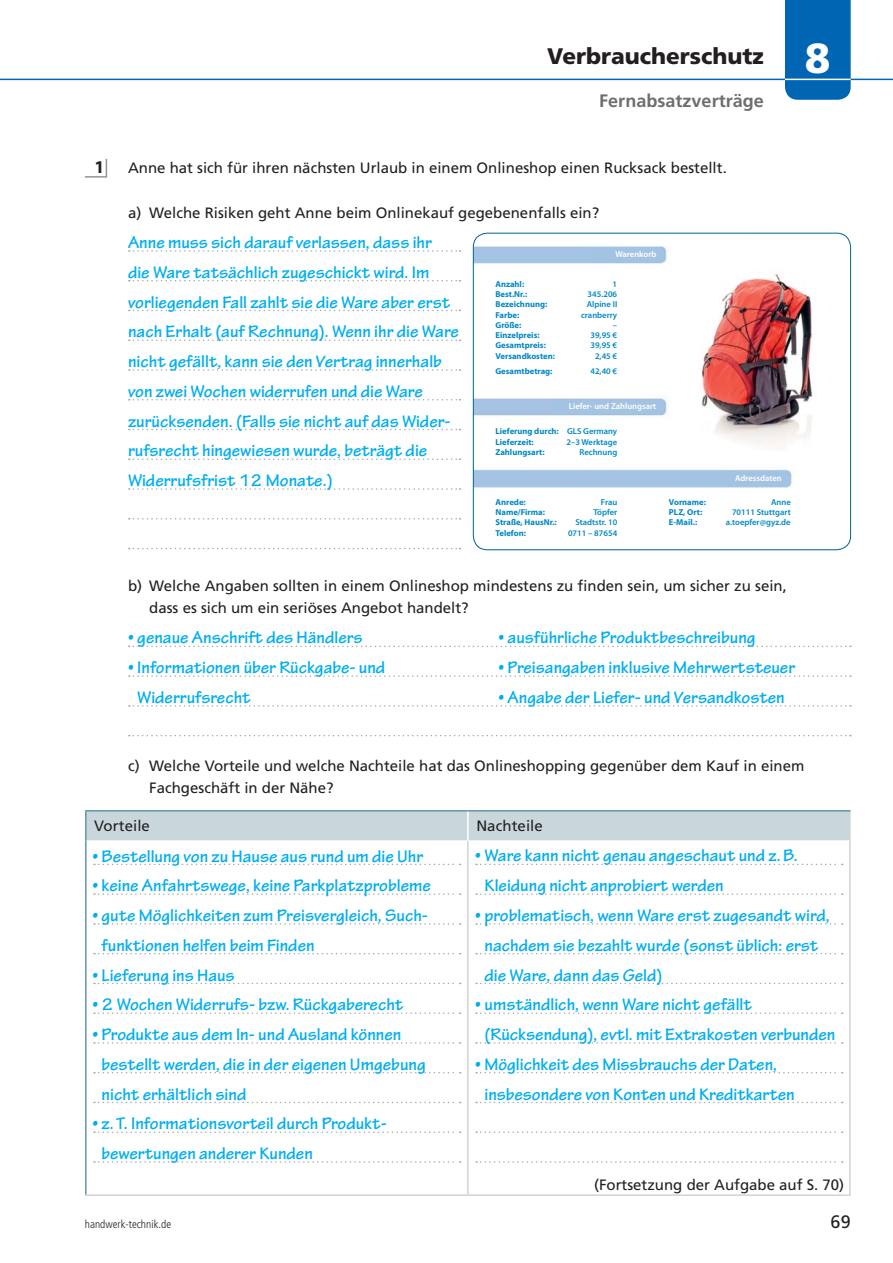
<style>
.page{position:relative;width:893px;height:1263px;background:#fff}
.page>*{position:absolute;margin:0;border:0;box-sizing:border-box;transform-origin:0 0}
.t1{font:900 22.5px "Frutiger LT Std";color:#231f20}
.t2{font:700 18px/29.7px "Tekton Pro";color:#00aeef}
.t3{font:700 18px "Frutiger LT Std";color:#6d6e70}
.t4{font:18px "Frutiger LT Std";color:#231f20}
.t5{font:700 18px "Myriad Pro";color:#231f20}
.t6{font:15px/22.5px "Frutiger LT Std";color:#231f20}
.t7{font:300 condensed 11.25px "Frutiger LT Std";color:#231f20}
.t8{font:700 8.55px/10.4px "Myriad Pro";color:#0087c3}
.t9{font:600 8.55px "Myriad Pro";color:#0087c3}
.t10{font:600 8.55px "Myriad Pro";color:#fff}
.s1{font-size:42px;color:#fff}
.s2{font-weight:600}
</style>
<div class="page">
<hr style="left:0;top:79px;width:892px;height:1px;background:#0066b3">
<div style="left:785px;top:0;width:65px;height:100px;background:#0066b3"></div>
<hr style="left:785px;top:79px;width:65px;height:1px;background:#fff">
<svg style="left:129px;top:250px;width:331px;height:2px"></svg>
<svg style="left:129px;top:280px;width:331px;height:1px"></svg>
<svg style="left:129px;top:310px;width:331px;height:1px"></svg>
<svg style="left:129px;top:339px;width:331px;height:2px"></svg>
<svg style="left:129px;top:369px;width:331px;height:2px"></svg>
<svg style="left:129px;top:399px;width:331px;height:2px"></svg>
<svg style="left:129px;top:429px;width:331px;height:1px"></svg>
<svg style="left:129px;top:459px;width:331px;height:1px"></svg>
<svg style="left:129px;top:488px;width:331px;height:2px"></svg>
<svg style="left:129px;top:518px;width:331px;height:2px"></svg>
<svg style="left:129px;top:548px;width:331px;height:1px"></svg>
<svg style="left:129px;top:646px;width:721px;height:1px"></svg>
<svg style="left:129px;top:675px;width:721px;height:2px"></svg>
<svg style="left:129px;top:705px;width:721px;height:2px"></svg>
<svg style="left:129px;top:735px;width:721px;height:1px"></svg>
<svg style="left:85px;top:158px;width:23px;height:20px"></svg>
<img style="left:473px;top:233px;width:377px;height:317px;border-radius:14px">
<div style="left:682px;top:239px;width:122px;height:195px;background:#fff"></div>
<img style="left:689px;top:248px;width:135px;height:203px">
<div style="left:590px;top:248px;width:66px;height:12px;background:#a3c3e2"></div>
<div style="left:555px;top:401px;width:101px;height:13px;background:#a3c3e2"></div>
<div style="left:680px;top:472px;width:101px;height:13px;background:#a3c3e2"></div>
<div style="left:479px;top:268px;width:136px;height:123px;background:#fff"></div>
<div style="left:493px;top:422px;width:133px;height:41px;background:#fff"></div>
<div style="left:493px;top:489px;width:303px;height:57px;background:#fff"></div>
<div style="left:473px;top:233px;width:378px;height:317px;border:1px solid #00628b;border-radius:14px"></div>
<svg style="left:93px;top:841px;width:751px;height:353px"></svg>
<hr style="left:467px;top:841px;width:1px;height:353px;background:#d1d3d4">
<hr style="left:849px;top:841px;width:1px;height:353px;background:#d1d3d4">
<hr style="left:85px;top:1194px;width:765px;height:2px;background:#d1d3d4">
<hr style="left:85px;top:810px;width:765px;height:2px;background:#6296a5">
<hr style="left:85px;top:812px;width:2px;height:29px;background:#6296a5">
<hr style="left:85px;top:841px;width:2px;height:353px;background:#6296a5">
<svg style="left:86px;top:811px;width:764px;height:30px;background:#c8d6dc"></svg>
<svg style="left:94px;top:864px;width:366px;height:1px"></svg>
<svg style="left:94px;top:893px;width:366px;height:2px"></svg>
<svg style="left:94px;top:923px;width:366px;height:2px"></svg>
<svg style="left:94px;top:953px;width:366px;height:1px"></svg>
<svg style="left:94px;top:983px;width:366px;height:1px"></svg>
<svg style="left:94px;top:1012px;width:366px;height:2px"></svg>
<svg style="left:94px;top:1042px;width:366px;height:2px"></svg>
<svg style="left:94px;top:1072px;width:366px;height:1px"></svg>
<svg style="left:94px;top:1102px;width:366px;height:1px"></svg>
<svg style="left:94px;top:1131px;width:366px;height:2px"></svg>
<svg style="left:94px;top:1161px;width:366px;height:2px"></svg>
<svg style="left:476px;top:864px;width:366px;height:1px"></svg>
<svg style="left:476px;top:893px;width:366px;height:2px"></svg>
<svg style="left:476px;top:923px;width:366px;height:2px"></svg>
<svg style="left:476px;top:953px;width:366px;height:1px"></svg>
<svg style="left:476px;top:983px;width:366px;height:1px"></svg>
<svg style="left:476px;top:1012px;width:366px;height:2px"></svg>
<svg style="left:476px;top:1042px;width:366px;height:2px"></svg>
<svg style="left:476px;top:1072px;width:366px;height:1px"></svg>
<svg style="left:476px;top:1102px;width:366px;height:1px"></svg>
<svg style="left:476px;top:1131px;width:366px;height:2px"></svg>
<svg style="left:476px;top:1161px;width:366px;height:2px"></svg>
<p class="t1" style="left:547px;top:46px;width:285px">Verbraucherschutz <span class="s1">8</span></p>
<p class="t5" style="left:94px;top:160px;width:11px">1</p>
<p class="t3" style="left:599px;top:93px;width:166px">Fernabsatzverträge</p>
<p class="t6" style="left:128px;top:158px;width:600px">Anne hat sich für ihren nächsten Urlaub in einem Onlineshop einen Rucksack bestellt.</p>
<p class="t6" style="left:128px;top:203px;width:472px">a) Welche Risiken geht Anne beim Onlinekauf gegebenenfalls ein?</p>
<p class="t2" style="left:128px;top:229px;width:332px">Anne muss sich darauf verlassen, dass ihr<br>die Ware tatsächlich zugeschickt wird. Im vorliegenden Fall zahlt sie die Ware aber erst nach Erhalt (auf Rechnung). Wenn ihr die Ware nicht gefällt, kann sie den Vertrag innerhalb von zwei Wochen widerrufen und die Ware zurücksenden. (Falls sie nicht auf das Wider&shy;rufsrecht hingewiesen wurde, beträgt die Widerrufsfrist 12 Monate.)</p>
<p class="t10" style="left:615px;top:251px;width:43px">Warenkorb</p>
<p class="t8" style="left:495px;top:279px;width:30px">Anzahl:</p>
<p class="t9" style="left:612px;top:280px;width:6px">1</p>
<p class="t8" style="left:495px;top:289px;width:33px">Best.Nr.:</p>
<p class="t9" style="left:587px;top:291px;width:31px">345.206</p>
<p class="t8" style="left:495px;top:300px;width:53px">Bezeichnung:</p>
<p class="t9" style="left:586px;top:301px;width:32px">Alpine II</p>
<p class="t8" style="left:495px;top:310px;width:25px">Farbe:</p>
<p class="t9" style="left:581px;top:311px;width:38px">cranberry</p>
<p class="t8" style="left:495px;top:320px;width:27px">Größe:</p>
<p class="t9" style="left:613px;top:322px;width:6px">–</p>
<p class="t8" style="left:495px;top:331px;width:46px">Einzelpreis:</p>
<p class="t9" style="left:590px;top:332px;width:28px">39,95 €</p>
<p class="t8" style="left:495px;top:341px;width:52px">Gesamtpreis:</p>
<p class="t9" style="left:590px;top:342px;width:28px">39,95 €</p>
<p class="t8" style="left:495px;top:351px;width:61px">Versandkosten:</p>
<p class="t9" style="left:595px;top:353px;width:24px">2,45 €</p>
<p class="t8" style="left:495px;top:367px;width:59px">Gesamtbetrag:</p>
<p class="t9" style="left:590px;top:368px;width:28px">42,40 €</p>
<p class="t10" style="left:569px;top:403px;width:89px">Liefer- und Zahlungsart</p>
<p class="t8" style="left:495px;top:427px;width:123px">Lieferung durch: <span class="s2">GLS Germany<br></span>Lieferzeit:</p>
<p class="t9" style="left:566px;top:439px;width:52px">2–3 Werktage</p>
<p class="t8" style="left:495px;top:447px;width:51px">Zahlungsart:</p>
<p class="t9" style="left:579px;top:449px;width:39px">Rechnung</p>
<p class="t10" style="left:735px;top:474px;width:48px">Adressdaten</p>
<p class="t8" style="left:495px;top:497px;width:32px">Anrede:</p>
<p class="t9" style="left:601px;top:499px;width:18px">Frau</p>
<p class="t8" style="left:495px;top:508px;width:51px">Name/Firma:</p>
<p class="t9" style="left:593px;top:509px;width:25px">Töpfer</p>
<p class="t8" style="left:495px;top:518px;width:63px">Straße, HausNr.:</p>
<p class="t9" style="left:575px;top:519px;width:43px">Stadtstr. 10</p>
<p class="t8" style="left:495px;top:528px;width:32px">Telefon:</p>
<p class="t9" style="left:568px;top:530px;width:51px">0711 – 87654</p>
<p class="t8" style="left:669px;top:497px;width:39px">Vorname:</p>
<p class="t9" style="left:771px;top:499px;width:21px">Anne</p>
<p class="t8" style="left:669px;top:508px;width:35px">PLZ, Ort:</p>
<p class="t9" style="left:732px;top:509px;width:60px">70111 Stuttgart</p>
<p class="t8" style="left:669px;top:518px;width:30px">E-Mail.:</p>
<p class="t9" style="left:725px;top:519px;width:66px">a.toepfer@gyz.de</p>
<p class="t6" style="left:149px;top:575px;width:639px;text-indent:-21px">b) Welche Angaben sollten in einem Onlineshop mindestens zu finden sein, um sicher zu sein, dass es sich um ein seriöses Angebot handelt?</p>
<p class="t2" style="left:128px;top:624px;width:236px">• genaue Anschrift des Händlers</p>
<p class="t2" style="left:137px;top:654px;width:249px;text-indent:-9px">• Informationen über Rückgabe- und<br>Widerrufsrecht</p>
<p class="t2" style="left:498px;top:624px;width:259px">• ausführliche Produktbeschreibung</p>
<p class="t2" style="left:498px;top:654px;width:298px">• Preisangaben inklusive Mehrwertsteuer</p>
<p class="t2" style="left:498px;top:684px;width:288px">• Angabe der Liefer- und Versandkosten</p>
<p class="t6" style="left:149px;top:755px;width:656px;text-indent:-21px">c) Welche Vorteile und welche Nachteile hat das Onlineshopping gegenüber dem Kauf in einem<br>Fachgeschäft in der Nähe?</p>
<p class="t6" style="left:94px;top:816px;width:57px">Vorteile</p>
<p class="t6" style="left:476px;top:816px;width:68px">Nachteile</p>
<p class="t2" style="left:92px;top:842px;width:332px">• Bestellung von zu Hause aus rund um die Uhr</p>
<p class="t2" style="left:92px;top:872px;width:340px">• keine Anfahrtswege, keine Parkplatzprobleme</p>
<p class="t2" style="left:102px;top:902px;width:328px;text-indent:-9px">• gute Möglichkeiten zum Preisvergleich, Such&shy;funktionen helfen beim Finden</p>
<p class="t2" style="left:92px;top:961px;width:144px">• Lieferung ins Haus</p>
<p class="t2" style="left:92px;top:991px;width:312px">• 2 Wochen Widerrufs- bzw. Rückgaberecht</p>
<p class="t2" style="left:102px;top:1021px;width:325px;text-indent:-9px">• Produkte aus dem In- und Ausland können bestellt werden, die in der eigenen Umgebung nicht erhältlich sind</p>
<p class="t2" style="left:102px;top:1110px;width:287px;text-indent:-9px">• z. T. Informationsvorteil durch Produkt&shy;bewertungen anderer Kunden</p>
<p class="t2" style="left:484px;top:842px;width:315px;text-indent:-9px">• Ware kann nicht genau angeschaut und z. B.<br>Kleidung nicht anprobiert werden</p>
<p class="t2" style="left:484px;top:902px;width:347px;text-indent:-9px">• problematisch, wenn Ware erst zugesandt wird, nachdem sie bezahlt wurde (sonst üblich: erst die Ware, dann das Geld)</p>
<p class="t2" style="left:484px;top:991px;width:352px;text-indent:-9px">• umständlich, wenn Ware nicht gefällt (Rücksendung), evtl. mit Extrakosten verbunden</p>
<p class="t2" style="left:484px;top:1051px;width:311px;text-indent:-9px">• Möglichkeit des Missbrauchs der Daten, insbesondere von Konten und Kreditkarten</p>
<p class="t6" style="left:594px;top:1174px;width:252px">(Fortsetzung der Aufgabe auf S. 70)</p>
<p class="t7" style="left:85px;top:1217px;width:88px">handwerk-technik.de</p>
<p class="t4" style="left:830px;top:1214px;width:22px">69</p>
</div>
